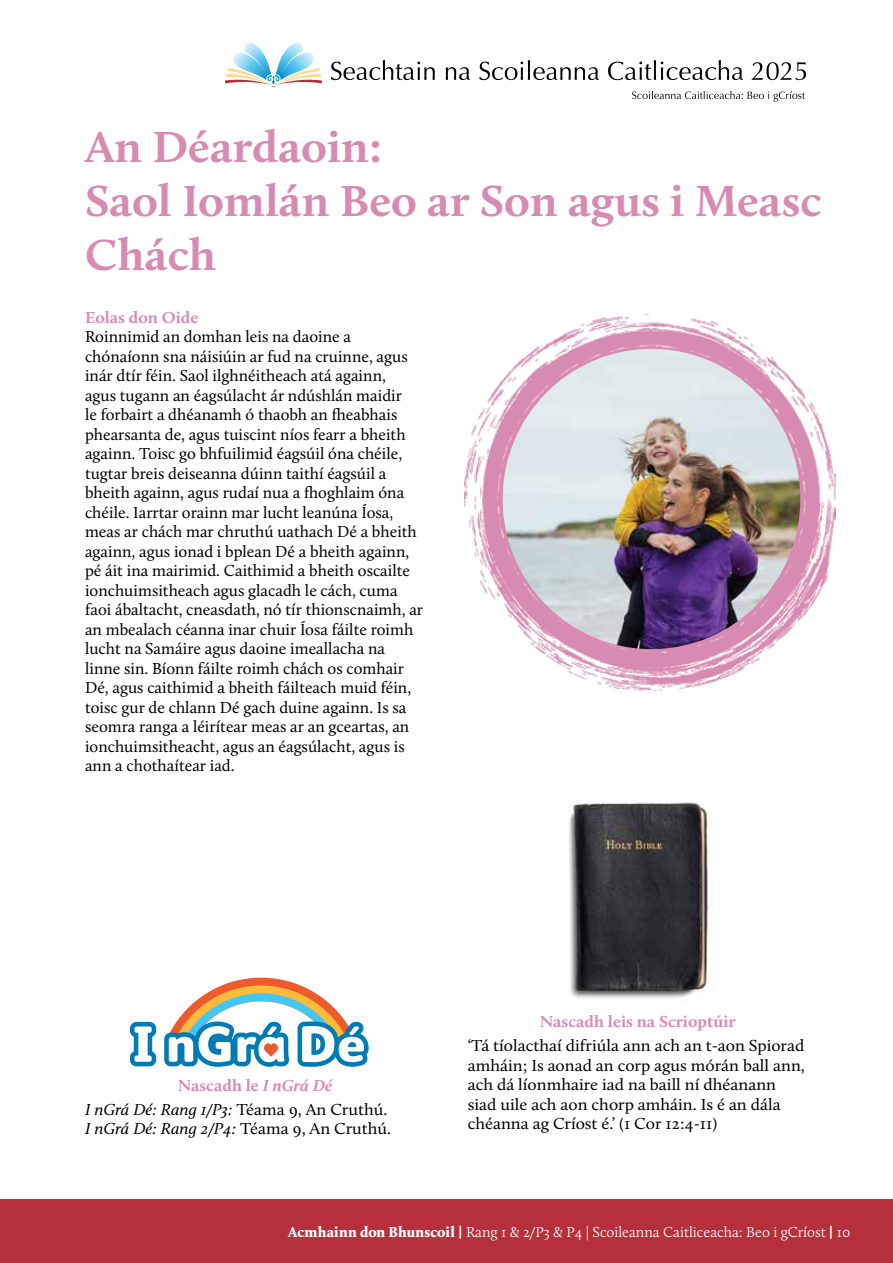
<style>
.page{position:relative;width:893px;height:1263px;background:#fff}
.page>*{position:absolute;margin:0;border:0;box-sizing:border-box;transform-origin:0 0}
.t1{font:700 45px/54px "Calluna";color:#d88bb2;scale:1.05 1}
.t2{font:16.5px/19.5px "Calluna";color:#000}
.t3{font:16.5px/19.5px "Calluna";color:#000;scale:1.05 1}
.t4{font:italic 16.5px/23.7px "Calluna";color:#000;scale:1.05 1}
.t5{font:700 16.5px "Calluna";color:#d88bb2;scale:1.05 1}
.t6{font:300 15px "Calluna";color:#fff}
.s1{font-weight:700;font-style:normal;color:#d88bb2}
.s2{font-weight:700;color:#d88bb2}
.s3{font-style:normal}
.s4{font-weight:900}
.s5{font-family:"Karmina";font-weight:700}
</style>
<div class="page">
<div style="left:0;top:1199px;width:893px;height:64px;background:#b6303b"></div>
<svg style="left:225px;top:43px;width:97px;height:44px"></svg>
<svg style="left:632px;top:91px;width:173px;height:11px"></svg>
<svg style="left:331px;top:60px;width:104px;height:20px"></svg>
<svg style="left:446px;top:67px;width:24px;height:13px"></svg>
<svg style="left:479px;top:60px;width:120px;height:20px"></svg>
<svg style="left:608px;top:60px;width:135px;height:20px"></svg>
<svg style="left:751px;top:62px;width:55px;height:18px"></svg>
<img style="left:465px;top:315px;width:371px;height:375px">
<img style="left:503px;top:349px;width:297px;height:300px">
<img style="left:568px;top:802px;width:143px;height:197px">
<svg style="left:130px;top:1022px;width:26px;height:44px"></svg>
<svg style="left:164px;top:978px;width:205px;height:89px"></svg>
<h1 class="t1" style="left:85px;top:119px;width:703px">An Déardaoin:<br>Saol Iomlán Beo ar Son agus i Measc<br>Chách</h1>
<p class="t5" style="left:85px;top:307px;width:110px">Eolas don Oide</p>
<p class="t2" style="left:85px;top:327px;width:340px">Roinnimid an domhan leis na daoine a chónaíonn sna náisiúin ar fud na cruinne, agus inár dtír féin. Saol ilghnéitheach atá againn,<br>agus tugann an éagsúlacht ár ndúshlán maidir<br>le forbairt a dhéanamh ó thaobh an fheabhais phearsanta de, agus tuiscint níos fearr a bheith againn. Toisc go bhfuilimid éagsúil óna chéile, tugtar breis deiseanna dúinn taithí éagsúil a bheith againn, agus rudaí nua a fhoghlaim óna chéile. Iarrtar orainn mar lucht leanúna Íosa, meas ar chách mar chruthú uathach Dé a bheith againn, agus ionad i bplean Dé a bheith againn, pé áit ina mairimid. Caithimid a bheith oscailte ionchuimsitheach agus glacadh le cách, cuma faoi ábaltacht, cneasdath, nó tír thionscnaimh, ar an mbealach céanna inar chuir Íosa fáilte roimh lucht na Samáire agus daoine imeallacha na linne sin. Bíonn fáilte roimh chách os comhair Dé, agus caithimid a bheith fáilteach muid féin, toisc gur de chlann Dé gach duine againn. Is sa seomra ranga a léirítear meas ar an gceartas, an ionchuimsitheacht, agus an éagsúlacht, agus is ann a chothaítear iad.</p>
<p class="t4" style="left:85px;top:1073px;width:290px;text-indent:93px"><span class="s1">Nascadh le</span> <span class="s2">I nGrá Dé<br></span>I nGrá Dé: Rang 1/P3: <span class="s3">Téama 9, An Cruthú.</span></p>
<p class="t4" style="left:85px;top:1116px;width:293px">I nGrá Dé: Rang 2/P4: <span class="s3">Téama 9, An Cruthú.</span></p>
<p class="t5" style="left:540px;top:1011px;width:188px">Nascadh leis na Scrioptúir</p>
<p class="t3" style="left:468px;top:1036px;width:323px">‘Tá tíolacthaí difriúla ann ach an t‑aon Spiorad amháin; Is aonad an corp agus mórán ball ann, ach dá líonmhaire iad na baill ní dhéanann siad uile ach aon chorp amháin. Is é an dála chéanna ag Críost é.’ (1 Cor 12:4-11)</p>
<p class="t6" style="left:288px;top:1223px;width:564px"><span class="s4">Acmhainn don Bhunscoil</span> <span class="s5">|</span> Rang 1 &amp; 2/P3 &amp; P4 | Scoileanna Caitliceacha: Beo i gCríost <span class="s5">|</span> 10</p>
</div>
